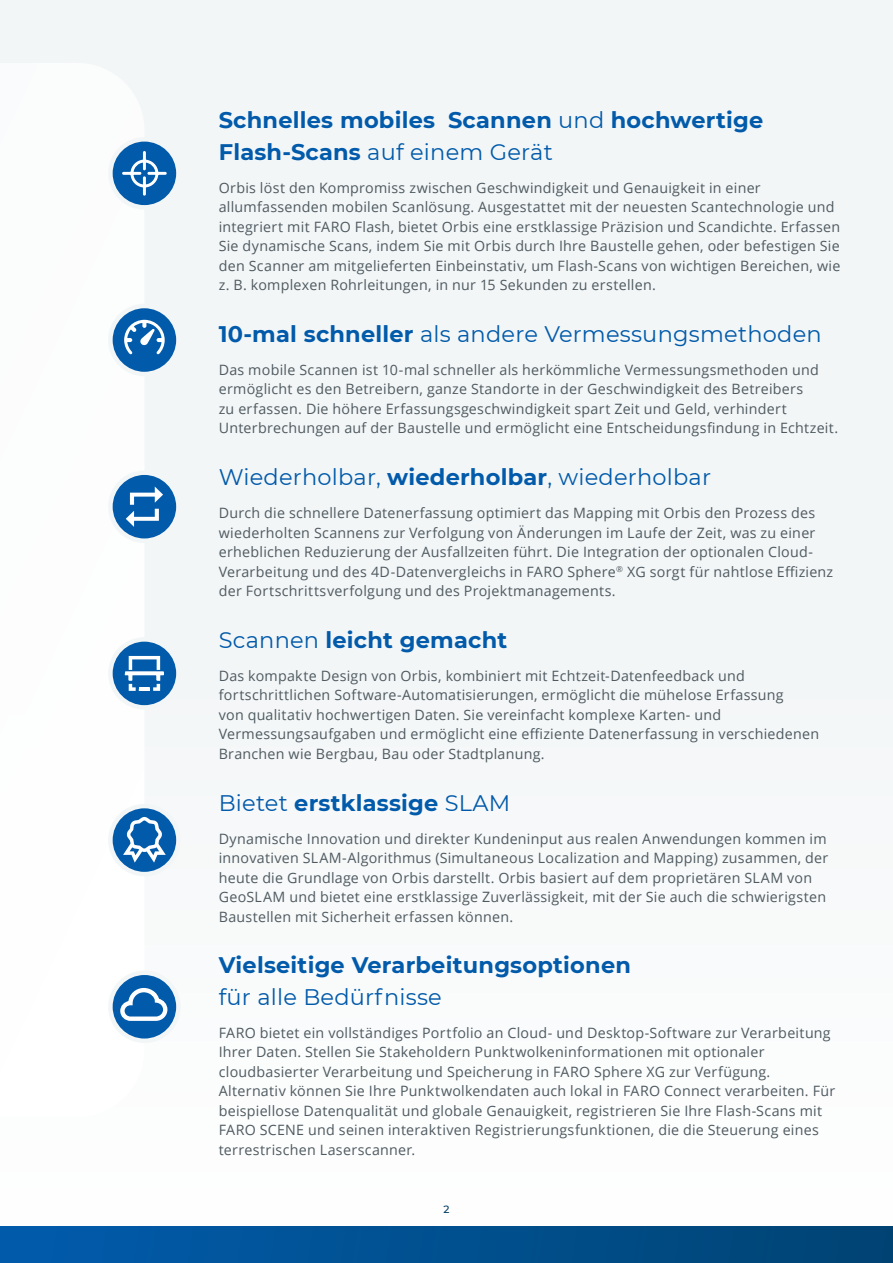
<style>
.page{position:relative;width:893px;height:1263px;background:#fff}
.page>*{position:absolute;margin:0;border:0;box-sizing:border-box;transform-origin:0 0}
.Header_3{font:700 22.5px/31.5px "Montserrat";letter-spacing:.01em;color:#015aaa}
.Header_3-2{font:22.5px "Montserrat";letter-spacing:.01em;color:#015aaa}
.Body_Text{font:14.25px/19.5px "Open Sans";letter-spacing:.02em;color:#4e5a60}
.t1{font:500 10.5px "Montserrat";color:#003a64}
.s1{font-weight:400}
.s2{font-weight:700}
</style>
<div class="page">
<div style="left:0;top:0;width:893px;height:1226px;background:#f3f6f7"></div>
<div style="left:0;top:1227px;width:893px;height:36px;background:linear-gradient(to right,#015cac,#004372)"></div>
<div style="left:0;top:543px;width:144px;height:574px;background:#fefefe"></div>
<svg style="left:110px;top:139px;width:68px;height:68px"></svg>
<svg style="left:121px;top:150px;width:46px;height:46px"></svg>
<div style="left:108px;top:137px;width:73px;height:73px;border:4px solid #f3f6f7;border-radius:50%"></div>
<svg style="left:110px;top:306px;width:68px;height:68px;background:#2370b5"></svg>
<svg style="left:124px;top:320px;width:41px;height:34px"></svg>
<div style="left:108px;top:304px;width:73px;height:72px;border:4px solid #f3f6f7;border-radius:50%"></div>
<svg style="left:110px;top:473px;width:68px;height:68px;background:#2772b6"></svg>
<svg style="left:126px;top:486px;width:37px;height:41px"></svg>
<div style="left:108px;top:470px;width:73px;height:73px;border:4px solid #f3f6f7;border-radius:50%"></div>
<svg style="left:110px;top:639px;width:68px;height:68px;background:#2470b5"></svg>
<svg style="left:125px;top:656px;width:39px;height:35px"></svg>
<div style="left:108px;top:637px;width:73px;height:73px;border:4px solid #f3f6f7;border-radius:50%"></div>
<svg style="left:110px;top:806px;width:68px;height:68px"></svg>
<svg style="left:123px;top:817px;width:43px;height:46px"></svg>
<div style="left:108px;top:804px;width:73px;height:72px;border:4px solid #f3f6f7;border-radius:50%"></div>
<svg style="left:110px;top:973px;width:68px;height:68px;background:#2a74b7"></svg>
<svg style="left:119px;top:987px;width:49px;height:34px"></svg>
<div style="left:108px;top:970px;width:73px;height:73px;border:4px solid #f3f6f7;border-radius:50%"></div>
<p class="Header_3" style="left:219px;top:103px;width:546px">Schnelles mobiles Scannen <span class="s1">und</span> hochwertige<br>Flash-Scans <span class="s1">auf einem Gerät</span></p>
<p class="Body_Text" style="left:219px;top:177px;width:623px">Orbis löst den Kompromiss zwischen Geschwindigkeit und Genauigkeit in einer allumfassenden mobilen Scanlösung. Ausgestattet mit der neuesten Scantechnologie und integriert mit FARO Flash, bietet Orbis eine erstklassige Präzision und Scandichte. Erfassen Sie dynamische Scans, indem Sie mit Orbis durch Ihre Baustelle gehen, oder befestigen Sie den Scanner am mitgelieferten Einbeinstativ, um Flash-Scans von wichtigen Bereichen, wie z. B. komplexen Rohrleitungen, in nur 15 Sekunden zu erstellen.</p>
<p class="Header_3-2" style="left:219px;top:318px;width:604px"><span class="s2">10-mal schneller</span> als andere Vermessungsmethoden</p>
<p class="Body_Text" style="left:219px;top:360px;width:621px">Das mobile Scannen ist 10-mal schneller als herkömmliche Vermessungsmethoden und ermöglicht es den Betreibern, ganze Standorte in der Geschwindigkeit des Betreibers<br>zu erfassen. Die höhere Erfassungsgeschwindigkeit spart Zeit und Geld, verhindert Unterbrechungen auf der Baustelle und ermöglicht eine Entscheidungsfindung in Echtzeit.</p>
<p class="Header_3-2" style="left:219px;top:462px;width:494px">Wiederholbar, <span class="s2">wiederholbar</span>, wiederholbar</p>
<p class="Body_Text" style="left:219px;top:503px;width:616px">Durch die schnellere Datenerfassung optimiert das Mapping mit Orbis den Prozess des wiederholten Scannens zur Verfolgung von Änderungen im Laufe der Zeit, was zu einer erheblichen Reduzierung der Ausfallzeiten führt. Die Integration der optionalen Cloud-Verarbeitung und des 4D-Datenvergleichs in FARO Sphere<sup>®</sup> XG sorgt für nahtlose Effizienz der Fortschrittsverfolgung und des Projektmanagements.</p>
<p class="Header_3" style="left:219px;top:623px;width:290px"><span class="s1">Scannen</span> leicht gemacht</p>
<p class="Body_Text" style="left:219px;top:666px;width:602px">Das kompakte Design von Orbis, kombiniert mit Echtzeit-Datenfeedback und fortschrittlichen Software-Automatisierungen, ermöglicht die mühelose Erfassung<br>von qualitativ hochwertigen Daten. Sie vereinfacht komplexe Karten- und Vermessungsaufgaben und ermöglicht eine effiziente Datenerfassung in verschiedenen Branchen wie Bergbau, Bau oder Stadtplanung.</p>
<p class="Header_3" style="left:219px;top:786px;width:293px"><span class="s1">Bietet</span> erstklassige <span class="s1">SLAM</span></p>
<p class="Body_Text" style="left:219px;top:828px;width:611px">Dynamische Innovation und direkter Kundeninput aus realen Anwendungen kommen im innovativen SLAM-Algorithmus (Simultaneous Localization and Mapping) zusammen, der heute die Grundlage von Orbis darstellt. Orbis basiert auf dem proprietären SLAM von GeoSLAM und bietet eine erstklassige Zuverlässigkeit, mit der Sie auch die schwierigsten Baustellen mit Sicherheit erfassen können.</p>
<p class="Header_3" style="left:219px;top:948px;width:414px">Vielseitige Verarbeitungsoptionen <span class="s1">für alle Bedürfnisse</span></p>
<p class="Body_Text" style="left:219px;top:1023px;width:618px">FARO bietet ein vollständiges Portfolio an Cloud- und Desktop-Software zur Verarbeitung Ihrer Daten. Stellen Sie Stakeholdern Punktwolkeninformationen mit optionaler cloudbasierter Verarbeitung und Speicherung in FARO Sphere XG zur Verfügung.<br>Alternativ können Sie Ihre Punktwolkendaten auch lokal in FARO Connect verarbeiten. Für beispiellose Datenqualität und globale Genauigkeit, registrieren Sie Ihre Flash-Scans mit FARO SCENE und seinen interaktiven Registrierungsfunktionen, die die Steuerung eines terrestrischen Laserscanner.</p>
<p class="t1" style="left:443px;top:1202px;width:8px">2</p>
</div>
